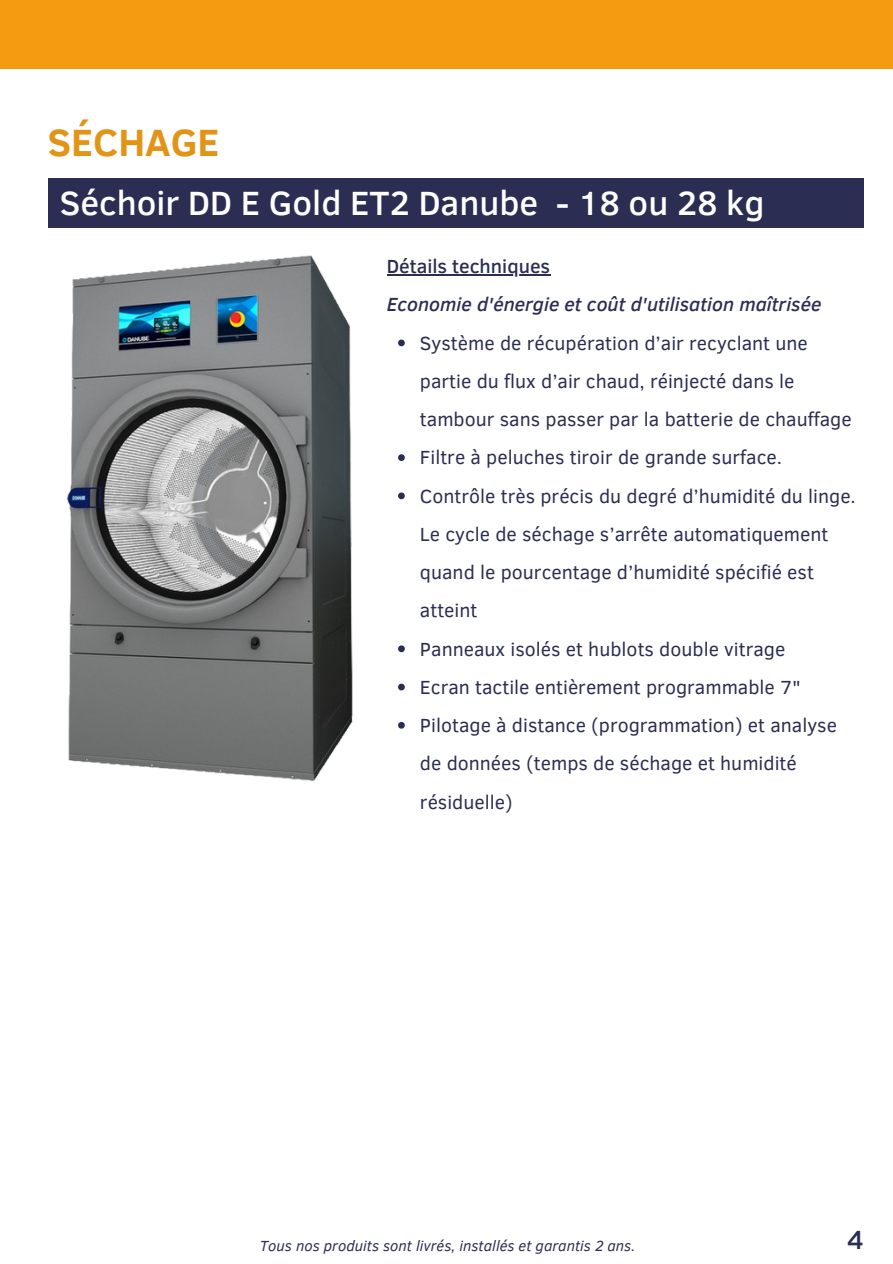
<style>
.page{position:relative;width:893px;height:1264px;background:#fff}
.page>*{position:absolute;margin:0;border:0;box-sizing:border-box;transform-origin:0 0}
.t1{font:700 39px "Clear Sans";color:#e29417}
.t2{font:500 34.5px "Clear Sans";color:#fff}
.t3{font:500 27px "Clear Sans";color:#2b2d52}
.t4{font:19.5px/38.2px "Clear Sans";color:#2b2d52}
.t5{font:italic 500 19.5px "Clear Sans";color:#2b2d52}
.t6{font:500 19.5px "Clear Sans";color:#2b2d52}
.t7{font:italic 15px "Clear Sans";color:#2b2d52}
</style>
<div class="page">
<img style="left:66px;top:255px;width:287px;height:526px">
<div style="left:48px;top:178px;width:815px;height:50px;background:#2b2d52"></div>
<div style="left:0;top:0;width:892px;height:68px;background:#f59b12"></div>
<svg style="left:398px;top:339px;width:7px;height:7px"></svg>
<svg style="left:398px;top:454px;width:7px;height:7px"></svg>
<svg style="left:398px;top:492px;width:7px;height:7px"></svg>
<svg style="left:398px;top:645px;width:7px;height:7px"></svg>
<svg style="left:398px;top:683px;width:7px;height:7px"></svg>
<svg style="left:398px;top:722px;width:7px;height:6px"></svg>
<hr style="left:387px;top:274px;width:163px;height:1px;background:#2b2d52">
<h1 class="t1" style="left:48px;top:114px;width:173px">SÉCHAGE</h1>
<h2 class="t2" style="left:60px;top:178px;width:706px">Séchoir DD E Gold ET2 Danube - 18 ou 28 kg</h2>
<p class="t6" style="left:387px;top:252px;width:165px">Détails techniques</p>
<p class="t5" style="left:387px;top:290px;width:436px">Economie d'énergie et coût d'utilisation maîtrisée</p>
<p class="t4" style="left:420px;top:323px;width:437px">Système de récupération d’air recyclant une partie du flux d’air chaud, réinjecté dans le tambour sans passer par la batterie de chauffage Filtre à peluches tiroir de grande surface.<br>Contrôle très précis du degré d’humidité du linge.<br>Le cycle de séchage s’arrête automatiquement quand le pourcentage d’humidité spécifié est atteint<br>Panneaux isolés et hublots double vitrage<br>Ecran tactile entièrement programmable 7" Pilotage à distance (programmation) et analyse de données (temps de séchage et humidité résiduelle)</p>
<p class="t7" style="left:260px;top:1234px;width:377px">Tous nos produits sont livrés, installés et garantis 2 ans.</p>
<h3 class="t3" style="left:846px;top:1219px;width:18px">4</h3>
</div>
